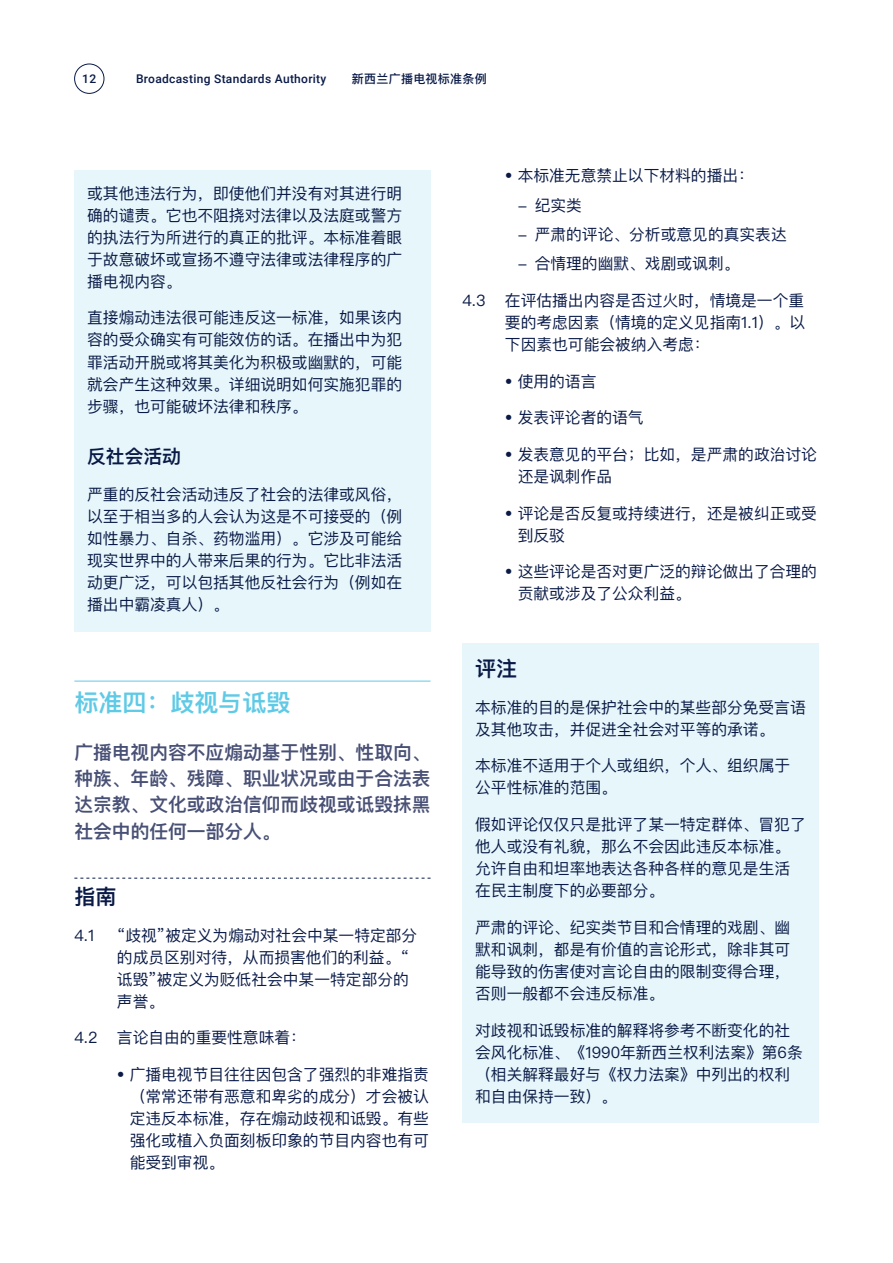
<style>
.page{position:relative;width:893px;height:1263px;background:#fff}
.page>*{position:absolute;margin:0;border:0;box-sizing:border-box;transform-origin:0 0}
.h_satandard_sc{font:600 24px "Ping Fang SC";color:#5fcae6}
.h2_standard_sc{font:600 21px "Ping Fang SC";color:#091a47}
.intro_standard_sc{font:600 18.75px/26.2px "Ping Fang SC";color:#485075;text-align:justify}
.s1_SC{font:600 18.75px "Ping Fang SC";color:#091a47}
.b1_SC{font:15.75px/22px "Ping Fang SC";color:#091a47;text-align:justify}
.standard_sc{font:15.75px/22px "Ping Fang SC";color:#091a47}
.t1{font:500 12px "Roboto";letter-spacing:.025em;color:#091a47}
.t2{font:500 12px "Ping Fang SC";letter-spacing:.025em;color:#091a47}
</style>
<div class="page">
<hr style="left:74px;top:681px;width:357px;height:1px;background:#5fcae6">
<svg style="left:74px;top:878px;width:357px;height:1px"></svg>
<div style="left:74px;top:170px;width:357px;height:461px;background:#e7f6fa"></div>
<div style="left:462px;top:644px;width:357px;height:479px;background:#e7f6fa"></div>
<hr style="left:892px;top:0;width:1px;height:1263px;background:#009aa9">
<div style="left:74px;top:64px;width:30px;height:30px;border:1px solid #091a47;border-radius:50%"></div>
<p class="t1" style="left:82px;top:70px;width:15px">12</p>
<p class="t1" style="left:136px;top:70px;width:192px">Broadcasting Standards Authority</p>
<p class="t2" style="left:352px;top:71px;width:136px">新西兰广播电视标准条例</p>
<p class="b1_SC" style="left:87px;top:182px;width:316px">或其他违法行为，即使他们并没有对其进行明确的谴责。它也不阻挠对法律以及法庭或警方的执法行为所进行的真正的批评。本标准着眼于故意破坏或宣扬不遵守法律或法律程序的广播电视内容。</p>
<p class="b1_SC" style="left:87px;top:307px;width:316px">直接煽动违法很可能违反这一标准，如果该内容的受众确实有可能效仿的话。在播出中为犯罪活动开脱或将其美化为积极或幽默的，可能就会产生这种效果。详细说明如何实施犯罪的步骤，也可能破坏法律和秩序。</p>
<p class="s1_SC" style="left:87px;top:445px;width:95px">反社会活动</p>
<p class="b1_SC" style="left:87px;top:483px;width:316px">严重的反社会活动违反了社会的法律或风俗，以至于相当多的人会认为这是不可接受的（例如性暴力、自杀、药物滥用）。它涉及可能给现实世界中的人带来后果的行为。它比非法活动更广泛，可以包括其他反社会行为（例如在播出中霸凌真人）。</p>
<p class="h_satandard_sc" style="left:74px;top:688px;width:217px">标准四：歧视与诋毁</p>
<p class="intro_standard_sc" style="left:74px;top:739px;width:358px">广播电视内容不应煽动基于性别、性取向、种族、年龄、残障、职业状况或由于合法表达宗教、文化或政治信仰而歧视或诋毁抹黑社会中的任何一部分人。</p>
<p class="h2_standard_sc" style="left:74px;top:884px;width:43px">指南</p>
<p class="standard_sc" style="left:74px;top:924px;width:21px">4.1</p>
<p class="standard_sc" style="left:117px;top:924px;width:302px">“歧视”被定义为煽动对社会中某一特定部分的成员区别对待，从而损害他们的利益。“诋毁”被定义为贬低社会中某一特定部分的声誉。</p>
<p class="standard_sc" style="left:74px;top:1026px;width:233px">4.2 言论自由的重要性意味着：</p>
<p class="standard_sc" style="left:130px;top:1063px;width:301px;text-align:justify;text-indent:-13px">• 广播电视节目往往因包含了强烈的非难指责（常常还带有恶意和卑劣的成分）才会被认定违反本标准，存在煽动歧视和诋毁。有些强化或植入负面刻板印象的节目内容也有可能受到审视。</p>
<p class="standard_sc" style="left:505px;top:164px;width:251px">• 本标准无意禁止以下材料的播出：</p>
<p class="standard_sc" style="left:518px;top:194px;width:66px">- 纪实类</p>
<p class="standard_sc" style="left:518px;top:223px;width:271px">- 严肃的评论、分析或意见的真实表达</p>
<p class="standard_sc" style="left:518px;top:252px;width:223px">- 合情理的幽默、戏剧或讽刺。</p>
<p class="standard_sc" style="left:505px;top:289px;width:302px;text-align:justify;text-indent:-43px">4.3 在评估播出内容是否过火时，情境是一个重要的考虑因素（情境的定义见指南1.1）。以下因素也可能会被纳入考虑：</p>
<p class="standard_sc" style="left:505px;top:370px;width:93px">• 使用的语言</p>
<p class="standard_sc" style="left:505px;top:406px;width:140px">• 发表评论者的语气</p>
<p class="standard_sc" style="left:518px;top:443px;width:301px;text-indent:-13px">• 发表意见的平台；比如，是严肃的政治讨论还是讽刺作品</p>
<p class="standard_sc" style="left:518px;top:502px;width:301px;text-indent:-13px">• 评论是否反复或持续进行，还是被纠正或受到反驳</p>
<p class="standard_sc" style="left:518px;top:560px;width:301px;text-indent:-13px">• 这些评论是否对更广泛的辩论做出了合理的贡献或涉及了公众利益。</p>
<p class="h2_standard_sc" style="left:475px;top:656px;width:43px">评注</p>
<p class="b1_SC" style="left:475px;top:696px;width:332px">本标准的目的是保护社会中的某些部分免受言语及其他攻击，并促进全社会对平等的承诺。</p>
<p class="b1_SC" style="left:475px;top:754px;width:316px">本标准不适用于个人或组织，个人、组织属于公平性标准的范围。</p>
<p class="b1_SC" style="left:475px;top:813px;width:332px;text-align:left">假如评论仅仅只是批评了某一特定群体、冒犯了他人或没有礼貌，那么不会因此违反本标准。允许自由和坦率地表达各种各样的意见是生活在民主制度下的必要部分。</p>
<p class="b1_SC" style="left:475px;top:916px;width:316px">严肃的评论、纪实类节目和合情理的戏剧、幽默和讽刺，都是有价值的言论形式，除非其可能导致的伤害使对言论自由的限制变得合理，否则一般都不会违反标准。</p>
<p class="b1_SC" style="left:475px;top:1019px;width:329px;text-align:left">对歧视和诋毁标准的解释将参考不断变化的社会风化标准、《1990年新西兰权利法案》第6条（相关解释最好与《权力法案》中列出的权利和自由保持一致）。</p>
</div>
